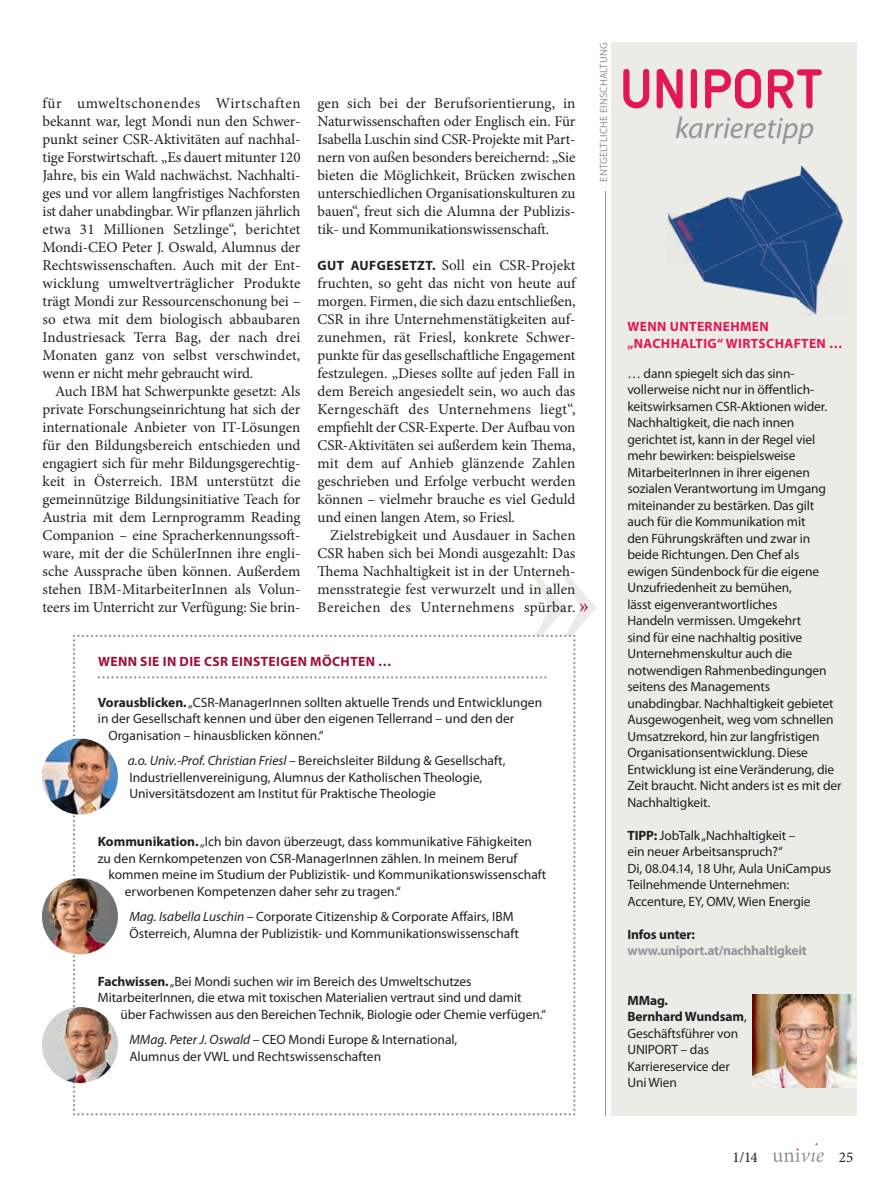
<style>
.page{position:relative;width:893px;height:1191px;background:#fff}
.page>*{position:absolute;margin:0;border:0;box-sizing:border-box;transform-origin:0 0}
.t1{font:italic 30px "Myriad Pro";color:#939598}
.t2{font:22.5px "Minion Pro";color:#9d0f39}
.t3{font:15px/18px "Minion Pro";letter-spacing:-.005em;color:#231f20;text-align:justify}
.t4{font:13.5px/16.5px "Myriad Pro";letter-spacing:-.01em;color:#231f20}
.t5{font:700 13.5px/16.5px "Myriad Pro";letter-spacing:.03em;color:#e31754}
.t6{font:700 13.5px "Myriad Pro";letter-spacing:.03em;color:#9d0f39}
.t7{font:700 13.5px "Myriad Pro";letter-spacing:-.02em;color:#939598}
.t8{font:700 13.5px "Myriad Pro";letter-spacing:-.01em;color:#231f20}
.t9{font:10.5px "Myriad Pro";letter-spacing:.02em;color:#939598}
.s1{font-family:"Myriad Pro";font-weight:700;font-size:13.5px}
.s2{font-weight:700}
.s3{font-style:italic}
</style>
<div class="page">
<svg style="left:773px;top:1143px;width:51px;height:19px"></svg>
<div style="left:612px;top:43px;width:245px;height:1073px;background:#ecece7"></div>
<svg style="left:623px;top:69px;width:199px;height:39px"></svg>
<img style="left:666px;top:165px;width:177px;height:150px">
<img style="left:752px;top:994px;width:105px;height:93px">
<hr style="left:606px;top:48px;width:1px;height:1068px;background:#939598">
<svg style="left:73px;top:574px;width:524px;height:541px"></svg>
<img style="left:42px;top:738px;width:76px;height:76px;border-radius:38px">
<img style="left:42px;top:878px;width:76px;height:76px;border-radius:38px">
<img style="left:42px;top:1007px;width:76px;height:76px;border-radius:38px">
<div style="left:599px;top:42px;width:8px;height:148px;background:#fff"></div>
<p class="t3" style="left:43px;top:94px;width:260px">für umweltschonendes Wirtschaften bekannt war, legt Mondi nun den Schwer&shy;punkt seiner CSR-Aktivitäten auf nachhal&shy;tige Forstwirtschaft. „Es dauert mitunter 120<br>Jahre, bis ein Wald nachwächst. Nachhalti&shy;ges und vor allem langfristiges Nachforsten ist daher unabdingbar. Wir pflanzen jährlich etwa 31 Millionen Setzlinge“, berichtet Mondi-CEO Peter J. Oswald, Alumnus der Rechtswissenschaften. Auch mit der Ent&shy;wicklung umweltverträglicher Produkte trägt Mondi zur Ressourcenschonung bei – so etwa mit dem biologisch abbaubaren Industriesack Terra Bag, der nach drei Monaten ganz von selbst verschwindet, wenn er nicht mehr gebraucht wird.</p>
<p class="t3" style="left:43px;top:382px;width:260px;text-indent:13px">Auch IBM hat Schwerpunkte gesetzt: Als private Forschungseinrichtung hat sich der internationale Anbieter von IT-Lösungen für den Bildungsbereich entschieden und engagiert sich für mehr Bildungsgerechtig&shy;keit in Österreich. IBM unterstützt die gemeinnützige Bildungsinitiative Teach for Austria mit dem Lernprogramm Reading Companion – eine Spracherkennungssoft&shy;ware, mit der die SchülerInnen ihre engli&shy;sche Aussprache üben können. Außerdem stehen IBM-MitarbeiterInnen als Volun&shy;teers im Unterricht zur Verfügung: Sie brin-</p>
<p class="t3" style="left:317px;top:94px;width:260px">gen sich bei der Berufsorientierung, in Naturwissenschaften oder Englisch ein. Für Isabella Luschin sind CSR-Projekte mit Part&shy;nern von außen besonders bereichernd: „Sie bieten die Möglichkeit, Brücken zwischen unterschiedlichen Organisationskulturen zu bauen“, freut sich die Alumna der Publizis&shy;tik- und Kommunikationswissenschaft.</p>
<p class="t3" style="left:317px;top:256px;width:260px"><span class="s1">GUT AUFGESETZT.</span> Soll ein CSR-Projekt fruchten, so geht das nicht von heute auf morgen. Firmen, die sich dazu entschließen, CSR in ihre Unternehmenstätigkeiten auf&shy;zunehmen, rät Friesl, konkrete Schwer&shy;punkte für das gesellschaftliche Engagement festzulegen. „Dieses sollte auf jeden Fall in dem Bereich angesiedelt sein, wo auch das Kerngeschäft des Unternehmens liegt“, empfiehlt der CSR-Experte. Der Aufbau von CSR-Aktivitäten sei außerdem kein Thema, mit dem auf Anhieb glänzende Zahlen geschrieben und Erfolge verbucht werden können – vielmehr brauche es viel Geduld und einen langen Atem, so Friesl.</p>
<p class="t3" style="left:317px;top:526px;width:259px;text-indent:13px">Zielstrebigkeit und Ausdauer in Sachen CSR haben sich bei Mondi ausgezahlt: Das Thema Nachhaltigkeit ist in der Unterneh&shy;mensstrategie fest verwurzelt und in allen Bereichen des Unternehmens spürbar.</p>
<h2 class="t2" style="left:579px;top:593px;width:12px">»</h2>
<p class="t9" style="left:598px;top:182px;width:141px;rotate:-90deg">ENTGELTLICHE EINSCHALTUNG</p>
<p class="t6" style="left:98px;top:652px;width:295px">WENN SIE IN DIE CSR EINSTEIGEN MÖCHTEN …</p>
<p class="t4" style="left:98px;top:694px;width:446px"><span class="s2">Vorausblicken.</span> „CSR-ManagerInnen sollten aktuelle Trends und Entwicklungen</p>
<p class="t4" style="left:98px;top:710px;width:418px">in der Gesellschaft kennen und über den eigenen Tellerrand – und den der</p>
<p class="t4" style="left:108px;top:727px;width:217px">Organisation – hinausblicken können.“</p>
<p class="t4" style="left:128px;top:752px;width:379px"><span class="s3">a.o. Univ.-Prof. Christian Friesl –</span> Bereichsleiter Bildung &amp; Gesellschaft,<br>Industriellenvereinigung, Alumnus der Katholischen Theologie,<br>Universitätsdozent am Institut für Praktische Theologie</p>
<p class="t4" style="left:98px;top:833px;width:436px"><span class="s2">Kommunikation.</span> „Ich bin davon überzeugt, dass kommunikative Fähigkeiten zu den Kernkompetenzen von CSR-ManagerInnen zählen. In meinem Beruf</p>
<p class="t4" style="left:125px;top:866px;width:423px;text-indent:-16px">kommen meine im Studium der Publizistik- und Kommunikationswissenschaft erworbenen Kompetenzen daher sehr zu tragen.“</p>
<p class="t4" style="left:129px;top:908px;width:391px"><span class="s3">Mag. Isabella Luschin –</span> Corporate Citizenship &amp; Corporate Affairs, IBM<br>Österreich, Alumna der Publizistik- und Kommunikationswissenschaft</p>
<p class="t4" style="left:98px;top:973px;width:375px"><span class="s2">Fachwissen.</span> „Bei Mondi suchen wir im Bereich des Umweltschutzes</p>
<p class="t4" style="left:98px;top:989px;width:425px">MitarbeiterInnen, die etwa mit toxischen Materialien vertraut sind und damit</p>
<p class="t4" style="left:120px;top:1006px;width:427px">über Fachwissen aus den Bereichen Technik, Biologie oder Chemie verfügen.“</p>
<p class="t4" style="left:129px;top:1031px;width:329px"><span class="s3">MMag. Peter J. Oswald –</span> CEO Mondi Europe &amp; International,<br>Alumnus der VWL und Rechtswissenschaften</p>
<h1 class="t1" style="left:675px;top:109px;width:141px">karrieretipp</h1>
<p class="t5" style="left:627px;top:318px;width:217px">WENN UNTERNEHMEN „NACHHALTIG“ WIRTSCHAFTEN …</p>
<p class="t4" style="left:627px;top:365px;width:216px">… dann spiegelt sich das sinn&shy;vollerweise nicht nur in öffentlich&shy;keitswirksamen CSR-Aktionen wider.<br>Nachhaltigkeit, die nach innen gerichtet ist, kann in der Regel viel mehr bewirken: beispielsweise MitarbeiterInnen in ihrer eigenen sozialen Verantwortung im Umgang miteinander zu bestärken. Das gilt auch für die Kommunikation mit<br>den Führungskräften und zwar in beide Richtungen. Den Chef als ewigen Sündenbock für die eigene Unzufriedenheit zu bemühen,<br>lässt eigenverantwortliches<br>Handeln vermissen. Umgekehrt<br>sind für eine nachhaltig positive Unternehmenskultur auch die notwendigen Rahmenbedingungen seitens des Managements<br>un abdingbar. Nachhaltigkeit gebietet Ausgewogenheit, weg vom schnellen Umsatzrekord, hin zur langfristigen Organisationsentwicklung. Diese Entwicklung ist eine Veränderung, die Zeit braucht. Nicht anders ist es mit der Nachhaltigkeit.</p>
<p class="t4" style="left:627px;top:827px;width:205px"><span class="s2">TIPP:</span> JobTalk „Nachhaltigkeit –<br>ein neuer Arbeitsanspruch?“<br>Di, 08.04.14, 18 Uhr, Aula UniCampus<br>Teilnehmende Unternehmen:<br>Accenture, EY, OMV, Wien Energie</p>
<p class="t8" style="left:627px;top:925px;width:69px">Infos unter:</p>
<p class="t7" style="left:627px;top:942px;width:181px">www.uniport.at/nachhaltigkeit</p>
<p class="t4" style="left:627px;top:992px;width:121px"><span class="s2">MMag.<br>Bernhard Wundsam</span>,<br>Geschäftsführer von<br>UNIPORT – das<br>Karriereservice der<br>Uni Wien</p>
<p class="t3" style="left:733px;top:1148px;width:27px">1/14</p>
<p class="t3" style="left:839px;top:1148px;width:16px">25</p>
</div>
